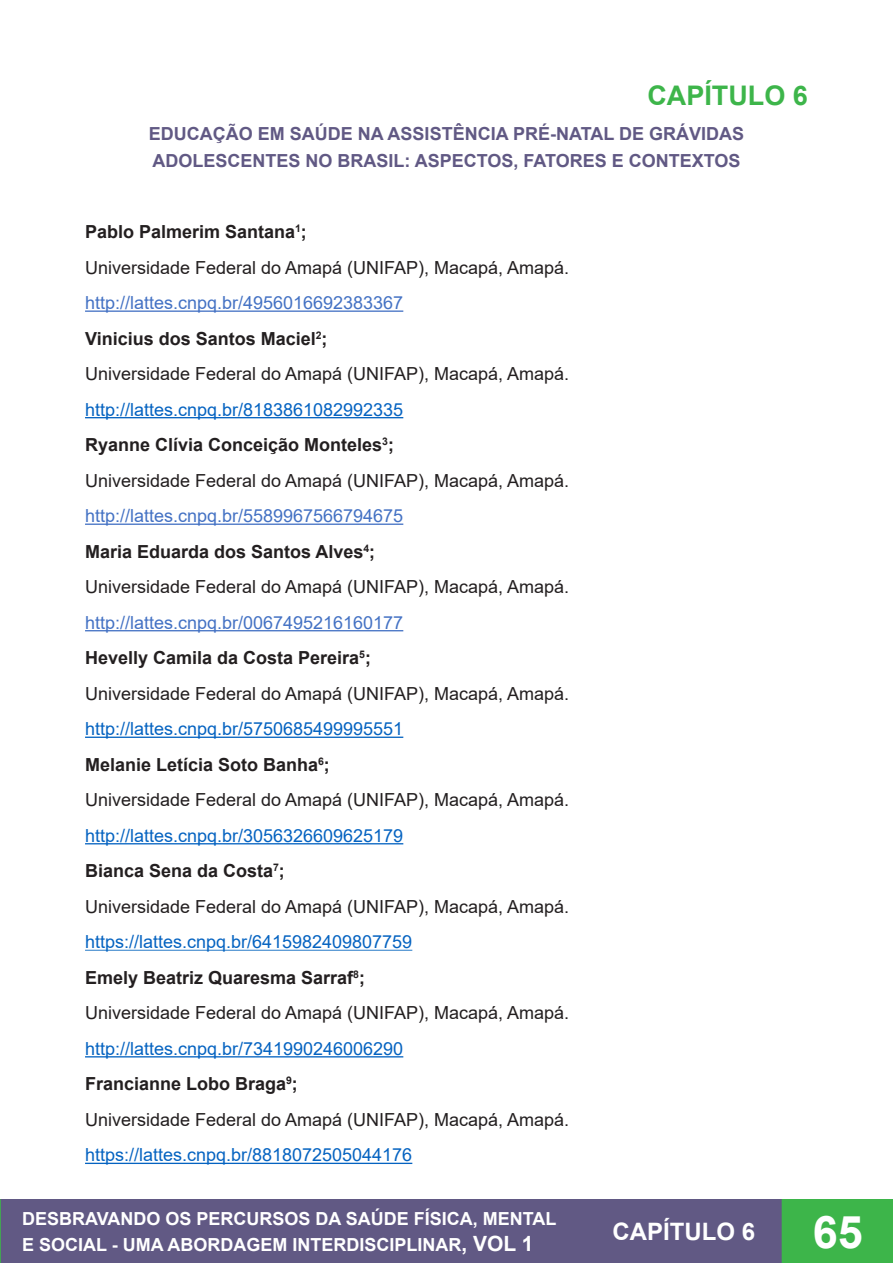
<style>
.page{position:relative;width:893px;height:1263px;background:#fff}
.page>*{position:absolute;margin:0;border:0;box-sizing:border-box;transform-origin:0 0}
.t1{font:700 45px "Arial";color:#fff}
.Normal__Web{font:700 27px "Arial";color:#3db54a}
.t2{font:700 24px "Arial";color:#fff}
.t3{font:18px "Arial";color:#231f20}
.t4{font:18px "Arial";color:#0563c1}
.t5{font:700 18px "Arial";color:#231f20}
.t6{font:18px "Arial";color:#4472c4}
.Normal__Web-2{font:700 18px/27px "Arial";color:#615984}
.t7{font:700 18px/26.5px "Arial";color:#fff}
.s1{font-size:21px}
</style>
<div class="page">
<div style="left:0;top:1200px;width:782px;height:63px;background:#615984"></div>
<div style="left:0;top:1199px;width:783px;height:64px;border:2px solid #615984"></div>
<div style="left:782px;top:1200px;width:111px;height:63px;background:#3db54a"></div>
<div style="left:782px;top:1199px;width:111px;height:64px;border:2px solid #3db54a"></div>
<svg style="left:0;top:1199px;width:1px;height:64px"></svg>
<hr style="left:85px;top:310px;width:318px;height:2px;background:#4472c4">
<hr style="left:85px;top:417px;width:318px;height:1px;background:#0563c1">
<hr style="left:85px;top:523px;width:318px;height:2px;background:#4472c4">
<hr style="left:85px;top:630px;width:318px;height:1px;background:#4472c4">
<hr style="left:85px;top:737px;width:318px;height:1px;background:#0563c1">
<hr style="left:85px;top:843px;width:318px;height:1px;background:#0563c1">
<hr style="left:85px;top:950px;width:327px;height:1px;background:#5b9bd5">
<hr style="left:85px;top:1056px;width:318px;height:1px;background:#0563c1">
<hr style="left:85px;top:1163px;width:327px;height:1px;background:#0563c1">
<p class="Normal__Web" style="left:647px;top:76px;width:162px">CAPÍTULO 6</p>
<p class="Normal__Web-2" style="left:149px;top:121px;width:597px">EDUCAÇÃO EM SAÚDE NA ASSISTÊNCIA PRÉ-NATAL DE GRÁVIDAS<br>ADOLESCENTES NO BRASIL: ASPECTOS, FATORES E CONTEXTOS</p>
<p class="t5" style="left:85px;top:219px;width:223px">Pablo Palmerim Santana<sup>1</sup>;</p>
<p class="t3" style="left:85px;top:255px;width:486px">Universidade Federal do Amapá (UNIFAP), Macapá, Amapá.</p>
<p class="t6" style="left:85px;top:290px;width:320px">http://lattes.cnpq.br/4956016692383367</p>
<p class="t5" style="left:85px;top:326px;width:244px">Vinicius dos Santos Maciel<sup>2</sup>;</p>
<p class="t3" style="left:85px;top:362px;width:486px">Universidade Federal do Amapá (UNIFAP), Macapá, Amapá.</p>
<p class="t4" style="left:85px;top:397px;width:320px">http://lattes.cnpq.br/8183861082992335</p>
<p class="t5" style="left:85px;top:432px;width:310px">Ryanne Clívia Conceição Monteles<sup>3</sup>;</p>
<p class="t3" style="left:85px;top:468px;width:486px">Universidade Federal do Amapá (UNIFAP), Macapá, Amapá.</p>
<p class="t6" style="left:85px;top:504px;width:320px">http://lattes.cnpq.br/5589967566794675</p>
<p class="t5" style="left:85px;top:539px;width:292px">Maria Eduarda dos Santos Alves<sup>4</sup>;</p>
<p class="t3" style="left:85px;top:575px;width:486px">Universidade Federal do Amapá (UNIFAP), Macapá, Amapá.</p>
<p class="t6" style="left:85px;top:610px;width:320px">http://lattes.cnpq.br/0067495216160177</p>
<p class="t5" style="left:85px;top:645px;width:287px">Hevelly Camila da Costa Pereira<sup>5</sup>;</p>
<p class="t3" style="left:85px;top:681px;width:486px">Universidade Federal do Amapá (UNIFAP), Macapá, Amapá.</p>
<p class="t4" style="left:85px;top:717px;width:320px">http://lattes.cnpq.br/5750685499995551</p>
<p class="t5" style="left:85px;top:752px;width:246px">Melanie Letícia Soto Banha<sup>6</sup>;</p>
<p class="t3" style="left:85px;top:788px;width:486px">Universidade Federal do Amapá (UNIFAP), Macapá, Amapá.</p>
<p class="t4" style="left:85px;top:823px;width:320px">http://lattes.cnpq.br/3056326609625179</p>
<p class="t5" style="left:85px;top:858px;width:201px">Bianca Sena da Costa<sup>7</sup>;</p>
<p class="t3" style="left:85px;top:894px;width:486px">Universidade Federal do Amapá (UNIFAP), Macapá, Amapá.</p>
<p class="t4" style="left:85px;top:930px;width:329px">https://lattes.cnpq.br/6415982409807759</p>
<p class="t5" style="left:85px;top:965px;width:281px">Emely Beatriz Quaresma Sarraf<sup>8</sup>;</p>
<p class="t3" style="left:85px;top:1001px;width:486px">Universidade Federal do Amapá (UNIFAP), Macapá, Amapá.</p>
<p class="t4" style="left:85px;top:1036px;width:320px">http://lattes.cnpq.br/7341990246006290</p>
<p class="t5" style="left:85px;top:1071px;width:214px">Francianne Lobo Braga<sup>9</sup>;</p>
<p class="t3" style="left:85px;top:1107px;width:486px">Universidade Federal do Amapá (UNIFAP), Macapá, Amapá.</p>
<p class="t4" style="left:85px;top:1143px;width:329px">https://lattes.cnpq.br/8818072505044176</p>
<p class="t7" style="left:22px;top:1205px;width:536px">DESBRAVANDO OS PERCURSOS DA SAÚDE FÍSICA, MENTAL<br>E SOCIAL - UMA ABORDAGEM INTERDISCIPLINAR<span class="s1">, VOL 1</span></p>
<h3 class="t2" style="left:612px;top:1215px;width:144px">CAPÍTULO 6</h3>
<h1 class="t1" style="left:813px;top:1200px;width:52px">65</h1>
</div>
